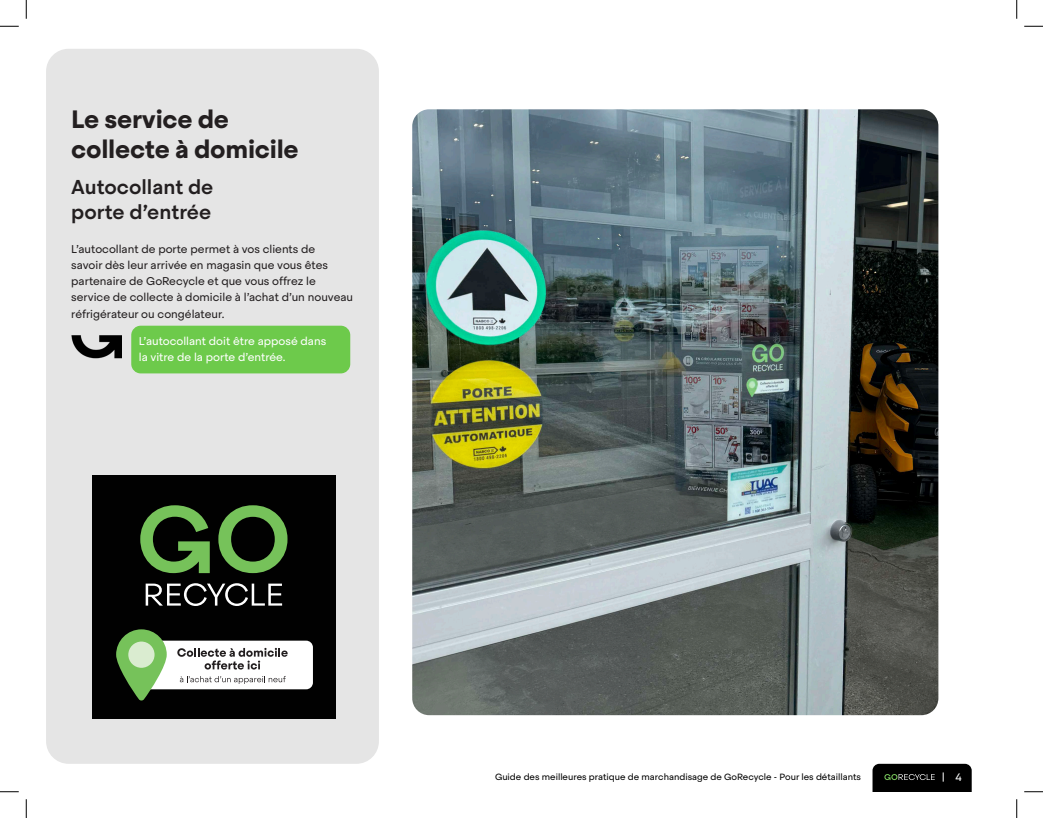
<style>
.page{position:relative;width:1043px;height:818px;background:#fff}
.page>*{position:absolute;margin:0;border:0;box-sizing:border-box;transform-origin:0 0}
.Section{font:700 25px/30px "Steradian";letter-spacing:-.01em;color:#231f20}
.Sous-section{font:500 20px/25px "Steradian";color:#231f20}
.texte_courant_regulier{font:11.25px/16.2px "Steradian";color:#231f20}
.détails{font:11.25px/16.2px "Steradian";color:#fff}
.t1{font:10.75px "Steradian";color:#f9fafa}
.t2{font:9px "Steradian";color:#000}
</style>
<div class="page">
<svg style="left:872px;top:763px;width:99px;height:28px"></svg>
<div style="left:46px;top:49px;width:333px;height:714px;background:#e5e5e5;border-radius:22px"></div>
<div style="left:131px;top:325px;width:219px;height:48px;background:#6dca4b;border-radius:9px"></div>
<img style="left:412px;top:109px;width:526px;height:606px">
<img style="left:71px;top:335px;width:51px;height:24px">
<div style="left:92px;top:475px;width:243px;height:243px;background:#010101"></div>
<svg style="left:140px;top:505px;width:70px;height:68px"></svg>
<svg style="left:218px;top:505px;width:69px;height:68px"></svg>
<svg style="left:146px;top:583px;width:136px;height:23px"></svg>
<div style="left:137px;top:640px;width:176px;height:49px;background:#fff;border-radius:7px"></div>
<svg style="left:177px;top:647px;width:111px;height:22px"></svg>
<svg style="left:180px;top:676px;width:106px;height:8px"></svg>
<svg style="left:116px;top:629px;width:51px;height:72px"></svg>
<div style="left:128px;top:641px;width:26px;height:26px;background:#daecd0;border-radius:50%"></div>
<svg style="left:0;top:25px;width:19px;height:2px"></svg>
<svg style="left:1024px;top:25px;width:18px;height:2px"></svg>
<svg style="left:0;top:791px;width:19px;height:1px"></svg>
<svg style="left:1024px;top:791px;width:18px;height:1px"></svg>
<svg style="left:25px;top:0;width:2px;height:19px"></svg>
<svg style="left:25px;top:799px;width:2px;height:19px"></svg>
<svg style="left:1016px;top:0;width:1px;height:19px"></svg>
<svg style="left:1016px;top:799px;width:1px;height:19px"></svg>
<p class="Section" style="left:71px;top:104px;width:229px">Le service de collecte à domicile</p>
<p class="Sous-section" style="left:71px;top:175px;width:144px">Autocollant de porte d’entrée</p>
<p class="texte_courant_regulier" style="left:71px;top:240px;width:283px">L’autocollant de porte permet à vos clients de<br>savoir dès leur arrivée en magasin que vous êtes partenaire de GoRecycle et que vous offrez le service de collecte à domicile à l’achat d’un nouveau réfrigérateur ou congélateur.</p>
<p class="détails" style="left:139px;top:333px;width:189px">L’autocollant doit être apposé dans la vitre de la porte d’entrée.</p>
<p class="t2" style="left:495px;top:771px;width:367px">Guide des meilleures pratique de marchandisage de GoRecycle - Pour les détaillants</p>
<p class="t1" style="left:955px;top:770px;width:8px">4</p>
</div>
